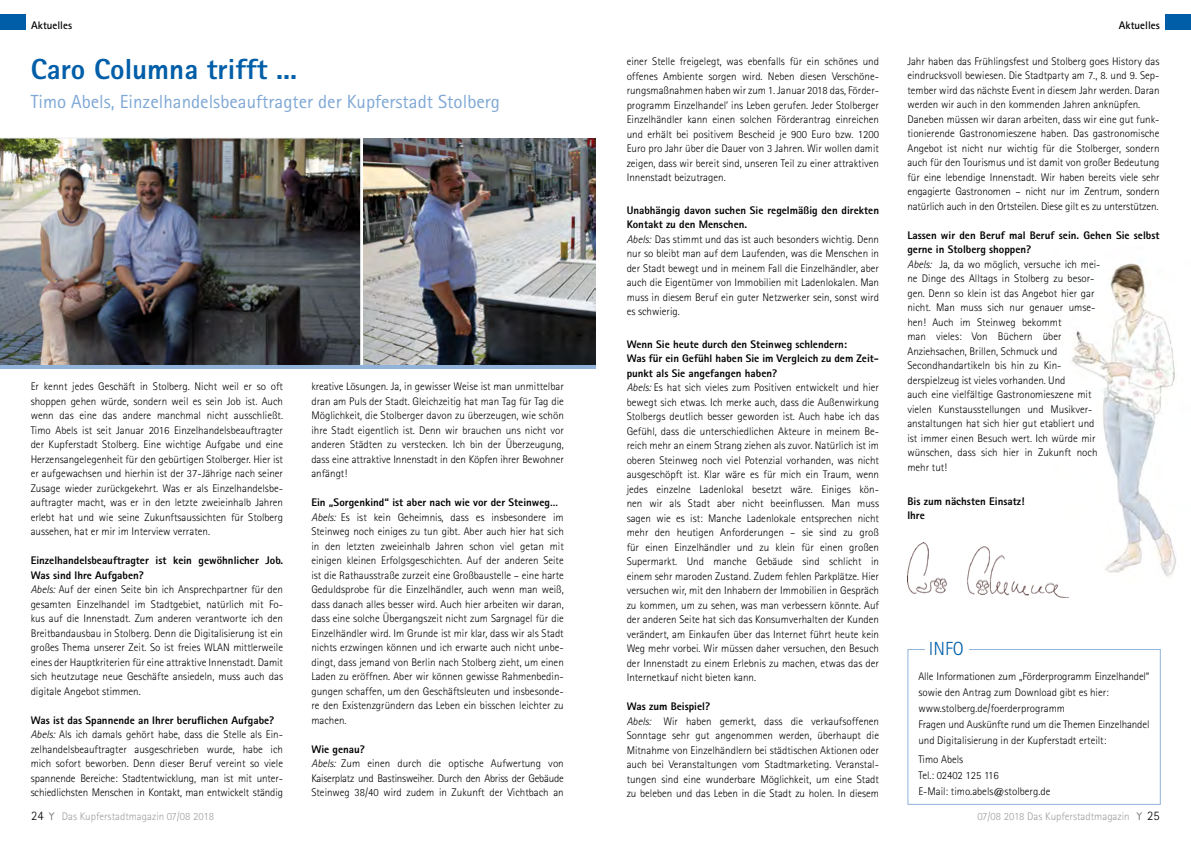
<style>
.page{position:relative;width:1191px;height:842px;background:#fff}
.page>*{position:absolute;margin:0;border:0;box-sizing:border-box;transform-origin:0 0}
.t1{font:800 29px "Rotis Sans Serif";color:#005ea8}
.t2{font:19px "Rotis Sans Serif";color:#7fa8d5}
.t3{font:300 19px "Rotis Sans Serif";color:#005ea8}
.t4{font:300 13px "Rotis Sans Serif";color:#000}
.t5{font:300 11px/14.5px "Rotis Sans Serif";color:#000}
.t6{font:300 11px "Rotis Sans Serif";color:#9c9e9f}
.t7{font:800 11px/14.5px "Rotis Sans Serif";color:#000}
.t8{font:700 11px "Rotis Sans Serif";color:#000}
.s1{font-weight:800}
.s2{font-style:italic}
</style>
<div class="page">
<img style="left:1072px;top:263px;width:104px;height:314px">
<img style="left:907px;top:543px;width:157px;height:54px">
<img style="left:363px;top:138px;width:232px;height:227px">
<img style="left:0;top:138px;width:361px;height:227px">
<hr style="left:0;top:365px;width:595px;height:3px;background:#91b3da">
<div style="left:907px;top:649px;width:253px;height:156px;border:1px solid #91b3da"></div>
<div style="left:925px;top:642px;width:44px;height:18px;background:#fff"></div>
<svg style="left:1136px;top:812px;width:6px;height:8px"></svg>
<svg style="left:48px;top:812px;width:7px;height:8px"></svg>
<div style="left:0;top:14px;width:26px;height:16px;background:#005ea8"></div>
<div style="left:1165px;top:14px;width:26px;height:15px;background:#005ea8"></div>
<p class="t8" style="left:31px;top:19px;width:42px">Aktuelles</p>
<p class="t8" style="left:1118px;top:18px;width:42px">Aktuelles</p>
<h1 class="t1" style="left:31px;top:51px;width:268px">Caro Columna trifft ...</h1>
<h2 class="t2" style="left:31px;top:91px;width:471px">Timo Abels, Einzelhandelsbeauftragter der Kupferstadt Stolberg</h2>
<p class="t5" style="left:31px;top:379px;width:254px;text-align:justify">Er kennt jedes Geschäft in Stolberg. Nicht weil er so oft shoppen gehen würde, sondern weil es sein Job ist. Auch wenn das eine das andere manchmal nicht ausschließt.<br>Timo Abels ist seit Januar 2016 Einzelhandelsbeauftragter der Kupferstadt Stolberg. Eine wichtige Aufgabe und eine Herzensangelegenheit für den gebürtigen Stolberger. Hier ist er aufgewachsen und hierhin ist der 37-Jährige nach seiner Zusage wieder zurückgekehrt. Was er als Einzelhandelsbe&shy;auftragter macht, was er in den letzte zweieinhalb Jahren erlebt hat und wie seine Zukunftsaussichten für Stolberg aussehen, hat er mir im Interview verraten.</p>
<p class="t5" style="left:31px;top:553px;width:254px"><span class="s1">Einzelhandelsbeauftragter ist kein gewöhnlicher Job.<br>Was sind Ihre Aufgaben?<br></span><span class="s2">Abels:</span> Auf der einen Seite bin ich Ansprechpartner für den gesamten Einzelhandel im Stadtgebiet, natürlich mit Fo&shy;kus auf die Innenstadt. Zum anderen verantworte ich den Breitbandausbau in Stolberg. Denn die Digitalisierung ist ein großes Thema unserer Zeit. So ist freies WLAN mittlerweile eines der Hauptkriterien für eine attraktive Innenstadt. Damit sich heutzutage neue Geschäfte ansiedeln, muss auch das digitale Angebot stimmen.</p>
<p class="t5" style="left:31px;top:713px;width:254px"><span class="s1">Was ist das Spannende an Ihrer beruflichen Aufgabe?<br></span><span class="s2">Abels:</span> Als ich damals gehört habe, dass die Stelle als Ein&shy;zelhandelsbeauftragter ausgeschrieben wurde, habe ich mich sofort beworben. Denn dieser Beruf vereint so viele spannende Bereiche: Stadtentwicklung, man ist mit unter&shy;schiedlichsten Menschen in Kontakt, man entwickelt ständig</p>
<p class="t5" style="left:311px;top:379px;width:254px;text-align:justify">kreative Lösungen. Ja, in gewisser Weise ist man unmittelbar dran am Puls der Stadt. Gleichzeitig hat man Tag für Tag die Möglichkeit, die Stolberger davon zu überzeugen, wie schön ihre Stadt eigentlich ist. Denn wir brauchen uns nicht vor anderen Städten zu verstecken. Ich bin der Überzeugung, dass eine attraktive Innenstadt in den Köpfen ihrer Bewohner anfängt!</p>
<p class="t5" style="left:311px;top:495px;width:254px"><span class="s1">Ein „Sorgenkind“ ist aber nach wie vor der Steinweg… </span><span class="s2">Abels:</span> Es ist kein Geheimnis, dass es insbesondere im Steinweg noch einiges zu tun gibt. Aber auch hier hat sich in den letzten zweieinhalb Jahren schon viel getan mit einigen kleinen Erfolgsgeschichten. Auf der anderen Seite ist die Rathausstraße zurzeit eine Großbaustelle – eine harte Geduldsprobe für die Einzelhändler, auch wenn man weiß, dass danach alles besser wird. Auch hier arbeiten wir daran, dass eine solche Übergangszeit nicht zum Sargnagel für die Einzelhändler wird. Im Grunde ist mir klar, dass wir als Stadt nichts erzwingen können und ich erwarte auch nicht unbe&shy;dingt, dass jemand von Berlin nach Stolberg zieht, um einen Laden zu eröffnen. Aber wir können gewisse Rahmenbedin&shy;gungen schaffen, um den Geschäftsleuten und insbesonde&shy;re den Existenzgründern das Leben ein bisschen leichter zu machen.</p>
<p class="t5" style="left:311px;top:741px;width:254px"><span class="s1">Wie genau?<br></span><span class="s2">Abels:</span> Zum einen durch die optische Aufwertung von Kaiserplatz und Bastinsweiher. Durch den Abriss der Gebäude Steinweg 38/40 wird zudem in Zukunft der Vichtbach an</p>
<p class="t5" style="left:626px;top:54px;width:254px;text-align:justify">einer Stelle freigelegt, was ebenfalls für ein schönes und offenes Ambiente sorgen wird. Neben diesen Verschöne&shy;rungsmaßnahmen haben wir zum 1. Januar 2018 das‚ Förder&shy;programm Einzelhandel’ ins Leben gerufen. Jeder Stolberger Einzelhändler kann einen solchen Förderantrag einreichen und erhält bei positivem Bescheid je 900 Euro bzw. 1200<br>Euro pro Jahr über die Dauer von 3 Jahren. Wir wollen damit zeigen, dass wir bereit sind, unseren Teil zu einer attraktiven Innenstadt beizutragen.</p>
<p class="t5" style="left:626px;top:203px;width:254px"><span class="s1">Unabhängig davon suchen Sie regelmäßig den direkten Kontakt zu den Menschen.<br></span><span class="s2">Abels:</span> Das stimmt und das ist auch besonders wichtig. Denn nur so bleibt man auf dem Laufenden, was die Menschen in der Stadt bewegt und in meinem Fall die Einzelhändler, aber auch die Eigentümer von Immobilien mit Ladenlokalen. Man muss in diesem Beruf ein guter Netzwerker sein, sonst wird es schwierig.</p>
<p class="t5" style="left:626px;top:337px;width:254px"><span class="s1">Wenn Sie heute durch den Steinweg schlendern:<br>Was für ein Gefühl haben Sie im Vergleich zu dem Zeit&shy;punkt als Sie angefangen haben?<br></span><span class="s2">Abels:</span> Es hat sich vieles zum Positiven entwickelt und hier bewegt sich etwas. Ich merke auch, dass die Außenwirkung Stolbergs deutlich besser geworden ist. Auch habe ich das Gefühl, dass die unterschiedlichen Akteure in meinem Be&shy;reich mehr an einem Strang ziehen als zuvor. Natürlich ist im oberen Steinweg noch viel Potenzial vorhanden, was nicht ausgeschöpft ist. Klar wäre es für mich ein Traum, wenn jedes einzelne Ladenlokal besetzt wäre. Einiges kön&shy;nen wir als Stadt aber nicht beeinflussen. Man muss sagen wie es ist: Manche Ladenlokale entsprechen nicht mehr den heutigen Anforderungen – sie sind zu groß für einen Einzelhändler und zu klein für einen großen Supermarkt. Und manche Gebäude sind schlicht in einem sehr maroden Zustand. Zudem fehlen Parkplätze. Hier versuchen wir, mit den Inhabern der Immobilien in Gespräch zu kommen, um zu sehen, was man verbessern könnte. Auf der anderen Seite hat sich das Konsumverhalten der Kunden verändert, am Einkaufen über das Internet führt heute kein Weg mehr vorbei. Wir müssen daher versuchen, den Besuch der Innenstadt zu einem Erlebnis zu machen, etwas das der Internetkauf nicht bieten kann.</p>
<p class="t5" style="left:626px;top:699px;width:254px"><span class="s1">Was zum Beispiel?<br></span><span class="s2">Abels:</span> Wir haben gemerkt, dass die verkaufsoffenen Sonntage sehr gut angenommen werden, überhaupt die Mitnahme von Einzelhändlern bei städtischen Aktionen oder auch bei Veranstaltungen vom Stadtmarketing. Veranstal&shy;tungen sind eine wunderbare Möglichkeit, um eine Stadt zu beleben und das Leben in die Stadt zu holen. In diesem</p>
<p class="t5" style="left:907px;top:54px;width:254px">Jahr haben das Frühlingsfest und Stolberg goes History das eindrucksvoll bewiesen. Die Stadtparty am 7., 8. und 9. Sep&shy;tember wird das nächste Event in diesem Jahr werden. Daran werden wir auch in den kommenden Jahren anknüpfen.<br>Daneben müssen wir daran arbeiten, dass wir eine gut funk&shy;tionierende Gastronomieszene haben. Das gastronomische Angebot ist nicht nur wichtig für die Stolberger, sondern auch für den Tourismus und ist damit von großer Bedeutung für eine lebendige Innenstadt. Wir haben bereits viele sehr engagierte Gastronomen – nicht nur im Zentrum, sondern natürlich auch in den Ortsteilen. Diese gilt es zu unterstützen.</p>
<p class="t5" style="left:907px;top:228px;width:254px"><span class="s1">Lassen wir den Beruf mal Beruf sein. Gehen Sie selbst gerne in Stolberg shoppen?<br></span><span class="s2">Abels:</span> Ja, da wo möglich, versuche ich mei-<br>ne Dinge des Alltags in Stolberg zu besor-<br>gen. Denn so klein ist das Angebot hier gar<br>nicht. Man muss sich nur genauer umse-<br>hen! Auch im Steinweg bekommt<br>man vieles: Von Büchern über<br>Anziehsachen, Brillen, Schmuck und<br>Secondhandartikeln bis hin zu Kin-<br>derspielzeug ist vieles vorhanden. Und<br>auch eine vielfältige Gastronomieszene mit<br>vielen Kunstausstellungen und Musikver-<br>anstaltungen hat sich hier gut etabliert und<br>ist immer einen Besuch wert. Ich würde mir<br>wünschen, dass sich hier in Zukunft noch<br>mehr tut!</p>
<p class="t7" style="left:907px;top:493px;width:119px">Bis zum nächsten Einsatz!<br>Ihre</p>
<h2 class="t3" style="left:929px;top:637px;width:36px">INFO</h2>
<p class="t5" style="left:918px;top:668px;width:233px;line-height:16px">Alle Informationen zum „Förderprogramm Einzelhandel“ sowie den Antrag zum Download gibt es hier: www.stolberg.de/foerderprogramm<br>Fragen und Auskünfte rund um die Themen Einzelhandel und Digitalisierung in der Kupferstadt erteilt:</p>
<p class="t5" style="left:918px;top:751px;width:133px;line-height:16px">Timo Abels<br>Tel.: 02402 125 116<br>E-Mail: timo.abels@stolberg.de</p>
<p class="t4" style="left:31px;top:808px;width:14px">24</p>
<p class="t6" style="left:62px;top:810px;width:154px">Das Kupferstadtmagazin 07/08 2018</p>
<p class="t6" style="left:977px;top:810px;width:154px">07/08 2018 Das Kupferstadtmagazin</p>
<p class="t4" style="left:1147px;top:808px;width:14px">25</p>
</div>
